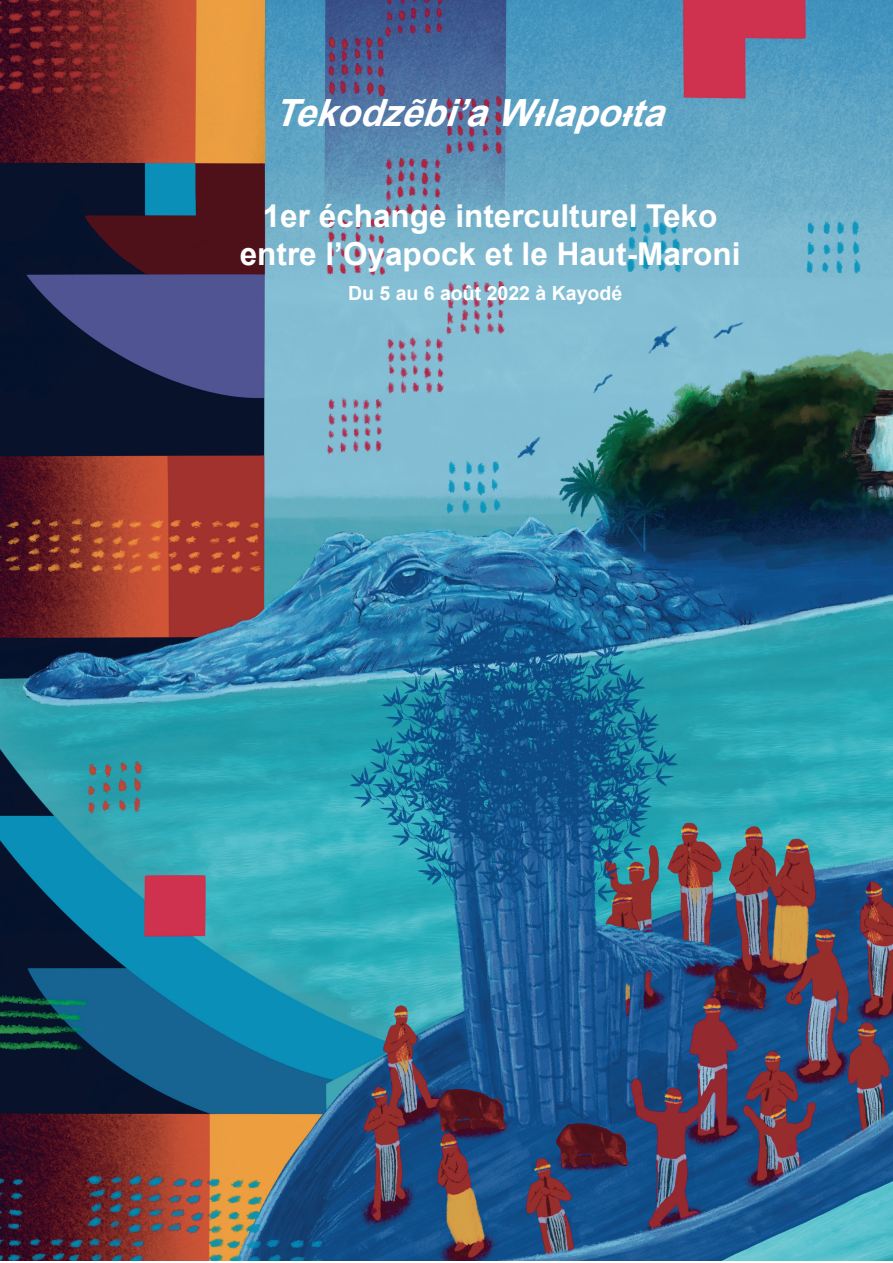
<style>
.page{position:relative;width:893px;height:1263px;background:#fff}
.page>*{position:absolute;margin:0;border:0;box-sizing:border-box;transform-origin:0 0}
.t1{font:italic 700 37.5px "Arial";color:#fff}
.t2{font:700 31.5px/37.8px "Arial";color:#fff;text-align:center}
.t3{font:700 19.5px "Arial";color:#fff}
</style>
<div class="page">
<img style="left:0;top:0;width:893px;height:1260px">
<p class="t1" style="left:274px;top:88px;width:407px">Tekodzẽbi’aWᵻlapoᵻta</p>
<p class="t2" style="left:240px;top:198px;width:502px">1er échange interculturel Teko entre l’Oyapock et le Haut-Maroni</p>
<p class="t3" style="left:348px;top:280px;width:276px">Du 5 au 6 août 2022 à Kayodé</p>
</div>
